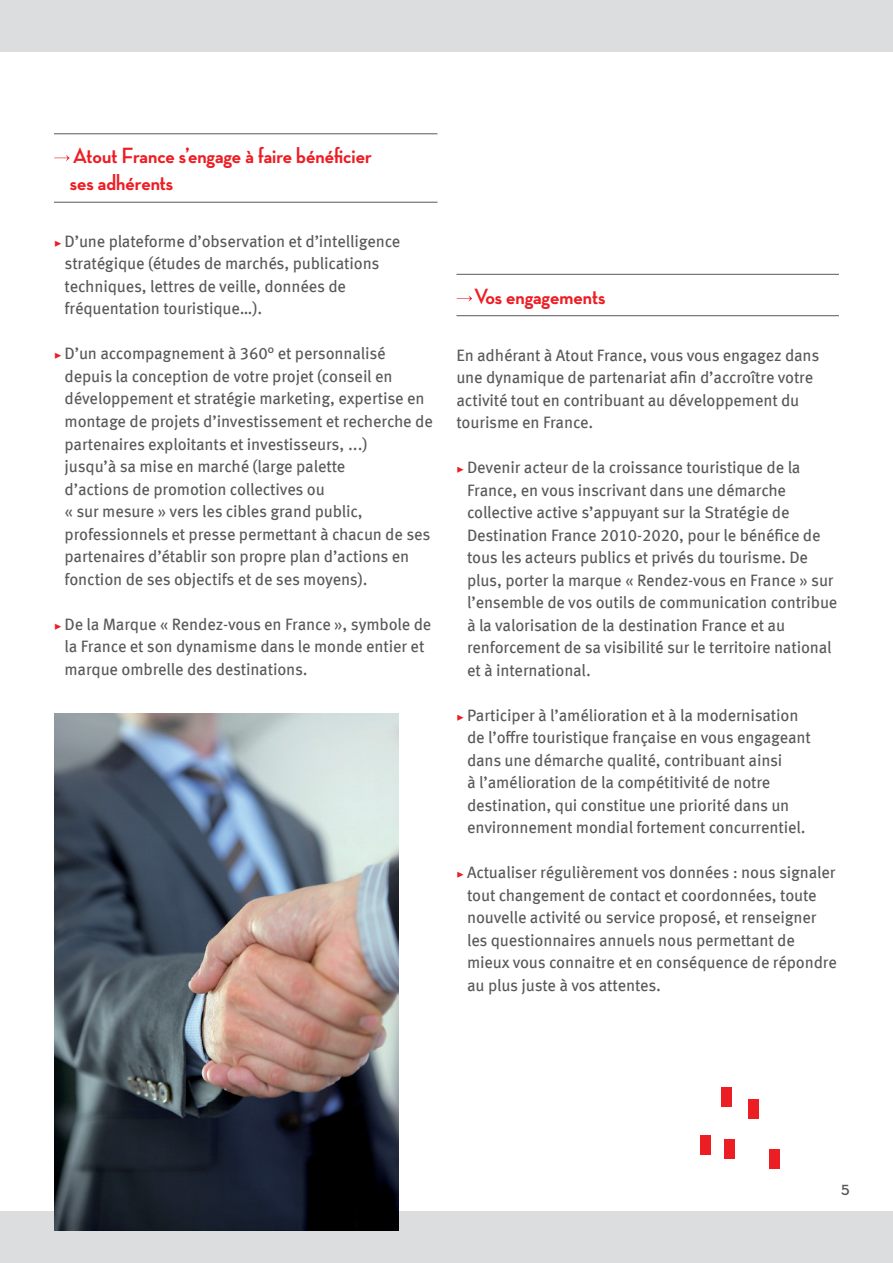
<style>
.page{position:relative;width:893px;height:1263px;background:#fff}
.page>*{position:absolute;margin:0;border:0;box-sizing:border-box;transform-origin:0 0}
.t1{font:700 22.5px/27px "Neutra Disp";letter-spacing:-.02em;color:#ed1d24}
.t2{font:16.5px/22.5px "Meta OFC";letter-spacing:-.01em;color:#58595b}
.t3{font:700 15px "Neutra Disp";color:#58595b}
.s1{font-family:"Minion Pro";font-size:12.75px;color:#ed1d24}
</style>
<div class="page">
<div style="left:0;top:1211px;width:893px;height:52px;background:#dcddde"></div>
<div style="left:0;top:0;width:893px;height:51px;background:#dcddde"></div>
<hr style="left:54px;top:134px;width:383px;height:1px;background:#58595b">
<hr style="left:54px;top:202px;width:383px;height:1px;background:#58595b">
<svg style="left:54px;top:155px;width:16px;height:6px"></svg>
<hr style="left:456px;top:274px;width:383px;height:1px;background:#58595b">
<hr style="left:456px;top:315px;width:383px;height:1px;background:#58595b">
<svg style="left:457px;top:295px;width:15px;height:7px"></svg>
<hr style="left:0;top:738px;width:1px;height:77px;background:#ed1d24">
<img style="left:54px;top:714px;width:344px;height:517px">
<div style="left:721px;top:1088px;width:11px;height:19px;background:#ed1d24"></div>
<div style="left:700px;top:1135px;width:11px;height:19px;background:#ed1d24"></div>
<div style="left:748px;top:1100px;width:11px;height:19px;background:#ed1d24"></div>
<div style="left:769px;top:1150px;width:10px;height:19px;background:#ed1d24"></div>
<div style="left:724px;top:1139px;width:11px;height:20px;background:#ed1d24"></div>
<h1 class="t1" style="left:70px;top:143px;width:304px">Atout France s’engage à faire bénéficier ses adhérents</h1>
<p class="t2" style="left:65px;top:230px;width:337px;text-indent:-11px"><span class="s1">▶</span> D’une plateforme d’observation et d’intelligence stratégique (études de marchés, publications techniques, lettres de veille, données de fréquentation touristique…).</p>
<p class="t2" style="left:65px;top:343px;width:370px;text-indent:-11px"><span class="s1">▶</span> D’un accompagnement à 360° et personnalisé depuis la conception de votre projet (conseil en développement et stratégie marketing, expertise en montage de projets d’investissement et recherche de partenaires exploitants et investisseurs, ...)<br>jusqu’à sa mise en marché (large palette<br>d’actions de promotion collectives ou<br>« sur mesure » vers les cibles grand public, professionnels et presse permettant à chacun de ses partenaires d’établir son propre plan d’actions en fonction de ses objectifs et de ses moyens).</p>
<p class="t2" style="left:65px;top:612px;width:368px;text-indent:-11px"><span class="s1">▶</span> De la Marque « Rendez-vous en France », symbole de la France et son dynamisme dans le monde entier et marque ombrelle des destinations.</p>
<h1 class="t1" style="left:474px;top:283px;width:133px">Vos engagements</h1>
<p class="t2" style="left:456px;top:344px;width:364px">En adhérant à Atout France, vous vous engagez dans une dynamique de partenariat afin d’accroître votre activité tout en contribuant au développement du tourisme en France.</p>
<p class="t2" style="left:467px;top:456px;width:372px;text-indent:-11px"><span class="s1">▶</span> Devenir acteur de la croissance touristique de la France, en vous inscrivant dans une démarche collective active s’appuyant sur la Stratégie de Destination France 2010-2020, pour le bénéfice de tous les acteurs publics et privés du tourisme. De plus, porter la marque « Rendez-vous en France » sur l’ensemble de vos outils de communication contribue à la valorisation de la destination France et au renforcement de sa visibilité sur le territoire national et à international.</p>
<p class="t2" style="left:467px;top:704px;width:345px;text-indent:-11px"><span class="s1">▶</span> Participer à l’amélioration et à la modernisation de l’offre touristique française en vous engageant dans une démarche qualité, contribuant ainsi<br>à l’amélioration de la compétitivité de notre destination, qui constitue une priorité dans un environnement mondial fortement concurrentiel.</p>
<p class="t2" style="left:467px;top:861px;width:371px;text-indent:-11px"><span class="s1">▶</span> Actualiser régulièrement vos données : nous signaler tout changement de contact et coordonnées, toute nouvelle activité ou service proposé, et renseigner les questionnaires annuels nous permettant de mieux vous connaitre et en conséquence de répondre au plus juste à vos attentes.</p>
<p class="t3" style="left:841px;top:1181px;width:10px">5</p>
</div>
